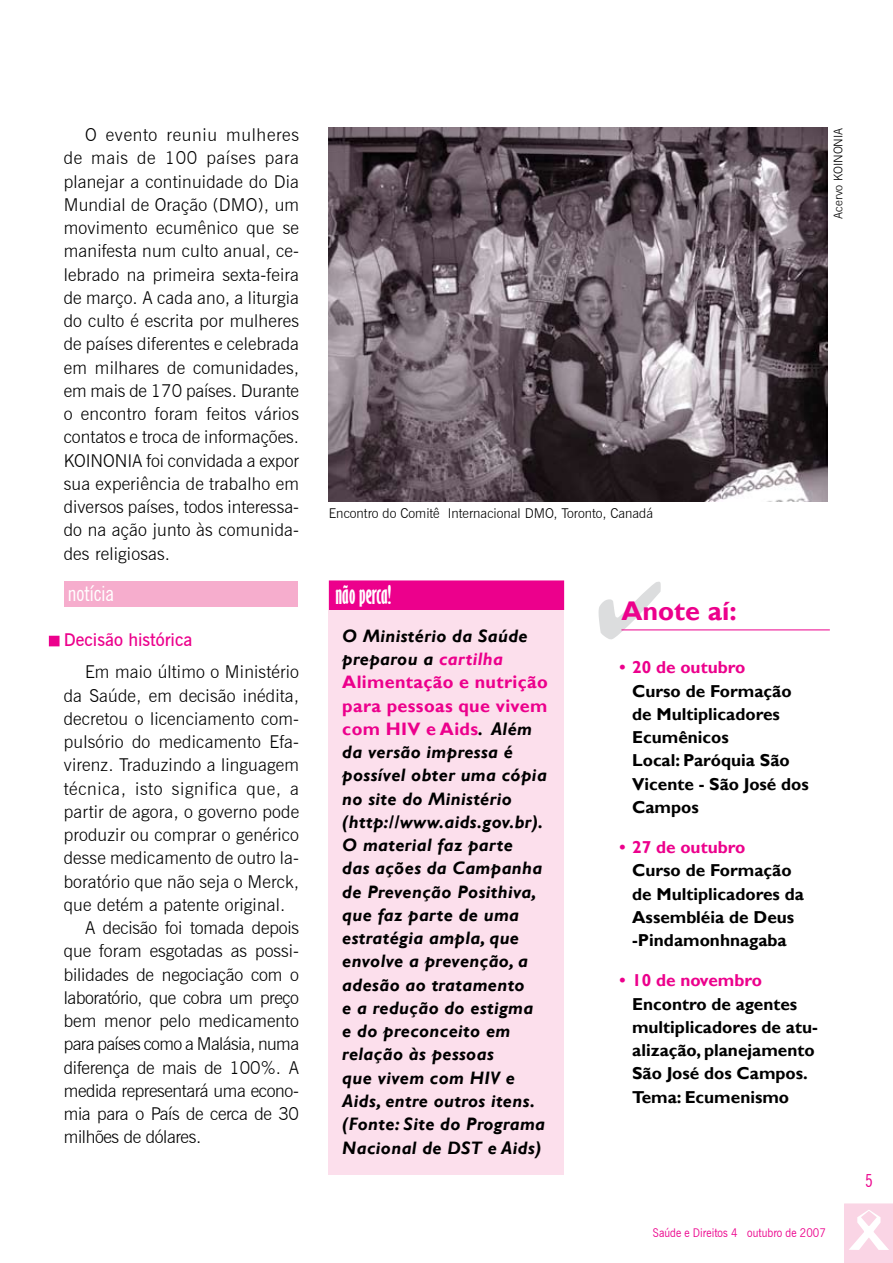
<style>
.page{position:relative;width:893px;height:1263px;background:#fff}
.page>*{position:absolute;margin:0;border:0;box-sizing:border-box;transform-origin:0 0}
.t1{font:700 27px "Gill Sans";color:#ec008c}
.t2{font:700 extra-condensed 24px "Gill Sans";color:#fff}
.t3{font:condensed 21px "News Gothic BT";color:#fff}
.t4{font:italic 700 18px/23.2px "Gill Sans";letter-spacing:.02em;color:#000}
.t5{font:condensed 18px "News Gothic BT";color:#ec008c}
.t6{font:300 17.7px/23.2px "News Gothic BT";letter-spacing:.01em;color:#000;text-align:justify}
.t7{font:300 17.7px "News Gothic BT";letter-spacing:-.02em;color:#000}
.t8{font:300 17.7px "News Gothic BT";letter-spacing:-.01em;color:#000}
.t9{font:300 17.7px "News Gothic BT";letter-spacing:-.03em;color:#000}
.t10{font:300 17.7px "News Gothic BT";letter-spacing:.035em;color:#000}
.t11{font:600 17.7px "News Gothic BT";color:#ec008c}
.t12{font:700 17.25px/23.2px "Gill Sans";color:#000}
.t13{font:700 17.25px "Gill Sans";color:#ec008c}
.t14{font:300 13.5px "News Gothic BT";color:#000}
.t15{font:12px "News Gothic BT";color:#ec008c;scale:.9 1}
.t16{font:300 12px "News Gothic BT";color:#000}
.s1{color:#ec008c}
.s2{font-style:normal;color:#ec008c}
.s3{color:#dcddde}
</style>
<div class="page">
<svg style="left:844px;top:1203px;width:49px;height:60px"></svg>
<svg style="left:621px;top:629px;width:43px;height:1px"></svg>
<hr style="left:621px;top:630px;width:209px;height:1px;background:#ec008c">
<div style="left:329px;top:580px;width:235px;height:30px;background:#ec008c;border:2px solid #ec008c"></div>
<div style="left:329px;top:610px;width:235px;height:565px;background:#fcdfec"></div>
<img style="left:329px;top:128px;width:499px;height:374px">
<div style="left:65px;top:581px;width:233px;height:26px;background:#f6adcd"></div>
<div style="left:49px;top:636px;width:11px;height:10px;background:#ec008c;border:2px solid #ec008c"></div>
<p class="t6" style="left:64px;top:123px;width:237px;text-indent:21px">O evento reuniu mulheres de mais de 100 países para planejar a continuidade do Dia Mundial de Oração (DMO), um movimento ecumênico que se manifesta num culto anual, ce&shy;lebrado na primeira sexta-feira de março. A cada ano, a liturgia do culto é escrita por mulheres de países diferentes e celebrada em milhares de comunidades, em mais de 170 países. Durante o encontro foram feitos vários contatos e troca de informações.<br>KOINONIA foi convidada a expor sua experiência de trabalho em diversos países, todos interessa&shy;do na ação junto às comunida&shy;des religiosas.</p>
<p class="t3" style="left:68px;top:580px;width:48px">notícia</p>
<p class="t11" style="left:64px;top:629px;width:130px">Decisão histórica</p>
<p class="t6" style="left:85px;top:660px;width:215px">Em maio último o Ministério</p>
<p class="t6" style="left:64px;top:683px;width:237px">da Saúde, em decisão inédita,</p>
<p class="t6" style="left:64px;top:707px;width:237px">decretou o licenciamento com-</p>
<p class="t6" style="left:64px;top:730px;width:237px">pulsório do medicamento Efa-</p>
<p class="t6" style="left:64px;top:753px;width:237px">virenz. Traduzindo a linguagem</p>
<p class="t10" style="left:64px;top:777px;width:237px">técnica, isto significa que, a</p>
<p class="t6" style="left:64px;top:800px;width:237px">partir de agora, o governo pode</p>
<p class="t6" style="left:64px;top:823px;width:237px">produzir ou comprar o genérico</p>
<p class="t6" style="left:64px;top:846px;width:237px">desse medicamento de outro la-</p>
<p class="t6" style="left:64px;top:869px;width:237px">boratório que não seja o Merck,</p>
<p class="t6" style="left:64px;top:893px;width:223px">que detém a patente original.</p>
<p class="t8" style="left:85px;top:917px;width:216px">A decisão foi tomada depois</p>
<p class="t6" style="left:64px;top:939px;width:237px">que foram esgotadas as possi-</p>
<p class="t6" style="left:64px;top:962px;width:237px">bilidades de negociação com o</p>
<p class="t7" style="left:64px;top:987px;width:237px">laboratório, que cobra um preço</p>
<p class="t6" style="left:64px;top:1009px;width:237px">bem menor pelo medicamento</p>
<p class="t9" style="left:64px;top:1033px;width:237px">para países como a Malásia, numa</p>
<p class="t8" style="left:64px;top:1057px;width:237px">diferença de mais de 100%. A</p>
<p class="t7" style="left:64px;top:1080px;width:237px">medida representará uma econo-</p>
<p class="t7" style="left:64px;top:1103px;width:237px">mia para o País de cerca de 30</p>
<p class="t7" style="left:64px;top:1126px;width:139px">milhões de dólares.</p>
<p class="t16" style="left:831px;top:219px;width:93px;rotate:-90deg">Acervo KOINONIA</p>
<p class="t14" style="left:329px;top:505px;width:326px">Encontro do Comitê Internacional DMO, Toronto, Canadá</p>
<h2 class="t2" style="left:336px;top:580px;width:57px">não perca!</h2>
<p class="t4" style="left:342px;top:625px;width:207px">O Ministério da Saúde preparou a <span class="s1">cartilha<br></span><span class="s2">Alimentação e nutrição para pessoas que vivem com HIV e Aids</span>. Além da versão impressa é possível obter uma cópia no site do Ministério (http://www.aids.gov.br).<br>O material faz parte<br>das ações da Campanha de Prevenção Posithiva, que faz parte de uma estratégia ampla, que envolve a prevenção, a adesão ao tratamento<br>e a redução do estigma<br>e do preconceito em relação às pessoas<br>que vivem com HIV e<br>Aids, entre outros itens. (Fonte: Site do Programa<br>Nacional de DST e Aids)</p>
<h1 class="t1" style="left:595px;top:594px;width:143px"><span class="s3">✔</span>Anote aí:</h1>
<p class="t13" style="left:619px;top:657px;width:127px">• 20 de outubro</p>
<p class="t12" style="left:632px;top:680px;width:178px">Curso de Formação de Multiplicadores<br>Ecumênicos<br>Local: Paróquia São<br>Vicente - São José dos<br>Campos</p>
<p class="t13" style="left:619px;top:837px;width:127px">• 27 de outubro</p>
<p class="t12" style="left:632px;top:859px;width:173px">Curso de Formação de Multiplicadores da<br>Assembléia de Deus -Pindamonhnagaba</p>
<p class="t13" style="left:619px;top:970px;width:144px">• 10 de novembro</p>
<p class="t12" style="left:632px;top:993px;width:187px">Encontro de agentes multiplicadores de atu&shy;alização, planejamento<br>São José dos Campos.<br>Tema: Ecumenismo</p>
<p class="t15" style="left:653px;top:1225px;width:194px">Saúde e Direitos 4 outubro de 2007</p>
<p class="t5" style="left:865px;top:1169px;width:9px">5</p>
</div>
